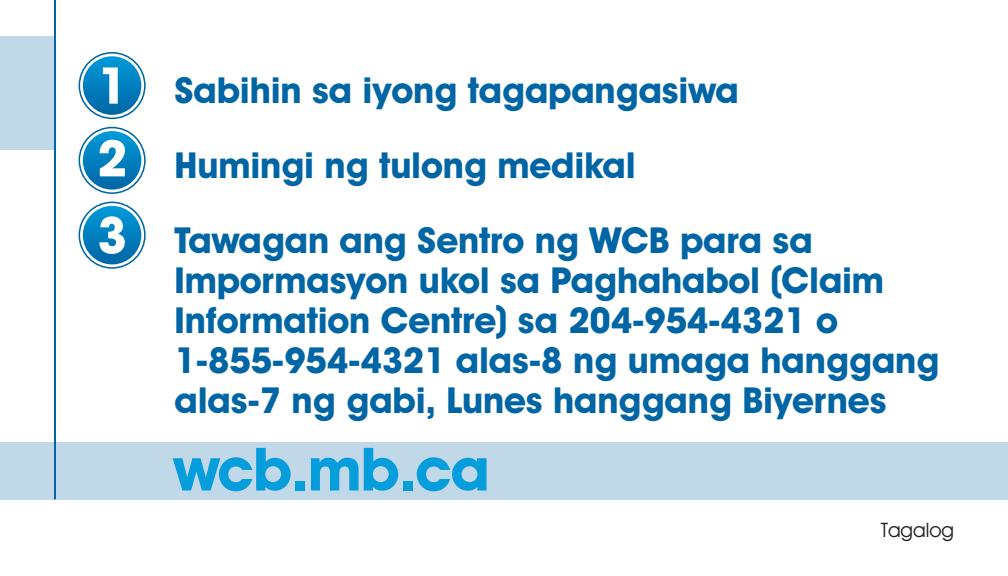
<style>
.page{position:relative;width:1008px;height:576px;background:#fff}
.page>*{position:absolute;margin:0;border:0;box-sizing:border-box;transform-origin:0 0}
.t1{font:700 60px "Avant Garde IT Cby BT";letter-spacing:-.015em;color:#069ddc}
.t2{font:700 36px/40px "Avant Garde IT Cby BT";letter-spacing:-.005em;color:#0065a4}
.t3{font:20px "Avant Garde IT Cby BT";color:#231f20}
.s1{font-size:50.8px;color:#fff}
</style>
<div class="page">
<div style="left:79px;top:52px;width:67px;height:67px;border:6px solid #0065a4;border-radius:50%"></div>
<svg style="left:81px;top:55px;width:62px;height:61px;background:#0d85c1"></svg>
<div style="left:80px;top:54px;width:64px;height:64px;border:3px solid #fff;border-radius:50%"></div>
<div style="left:79px;top:127px;width:67px;height:67px;border:6px solid #0065a4;border-radius:50%"></div>
<svg style="left:81px;top:130px;width:62px;height:61px;background:#0d85c2"></svg>
<div style="left:80px;top:128px;width:64px;height:64px;border:3px solid #fff;border-radius:50%"></div>
<div style="left:79px;top:202px;width:67px;height:67px;border:6px solid #0065a4;border-radius:50%"></div>
<svg style="left:81px;top:205px;width:62px;height:61px;background:#0d85c2"></svg>
<div style="left:80px;top:203px;width:64px;height:64px;border:3px solid #fff;border-radius:50%"></div>
<div style="left:0;top:36px;width:56px;height:114px;background:#c0d8e8"></div>
<div style="left:0;top:442px;width:1008px;height:57px;background:#c0d8e8"></div>
<hr style="left:54px;top:0;width:2px;height:499px;background:#0065a4">
<p class="t2" style="left:97px;top:70px;width:643px"><span class="s1">1</span> Sabihin sa iyong tagapangasiwa</p>
<p class="t2" style="left:97px;top:145px;width:540px"><span class="s1">2</span> Humingi ng tulong medikal</p>
<p class="t2" style="left:175px;top:220px;width:711px;text-indent:-78px"><span class="s1">3</span> Tawagan ang Sentro ng WCB para sa<br>Impormasyon ukol sa Paghahabol (Claim<br>Information Centre) sa 204-954-4321 o</p>
<p class="t2" style="left:175px;top:340px;width:766px">1-855-954-4321 alas-8 ng umaga hanggang</p>
<p class="t2" style="left:175px;top:380px;width:714px">alas-7 ng gabi, Lunes hanggang Biyernes</p>
<p class="t1" style="left:173px;top:433px;width:318px">wcb.mb.ca</p>
<p class="t3" style="left:881px;top:518px;width:75px">Tagalog</p>
</div>
